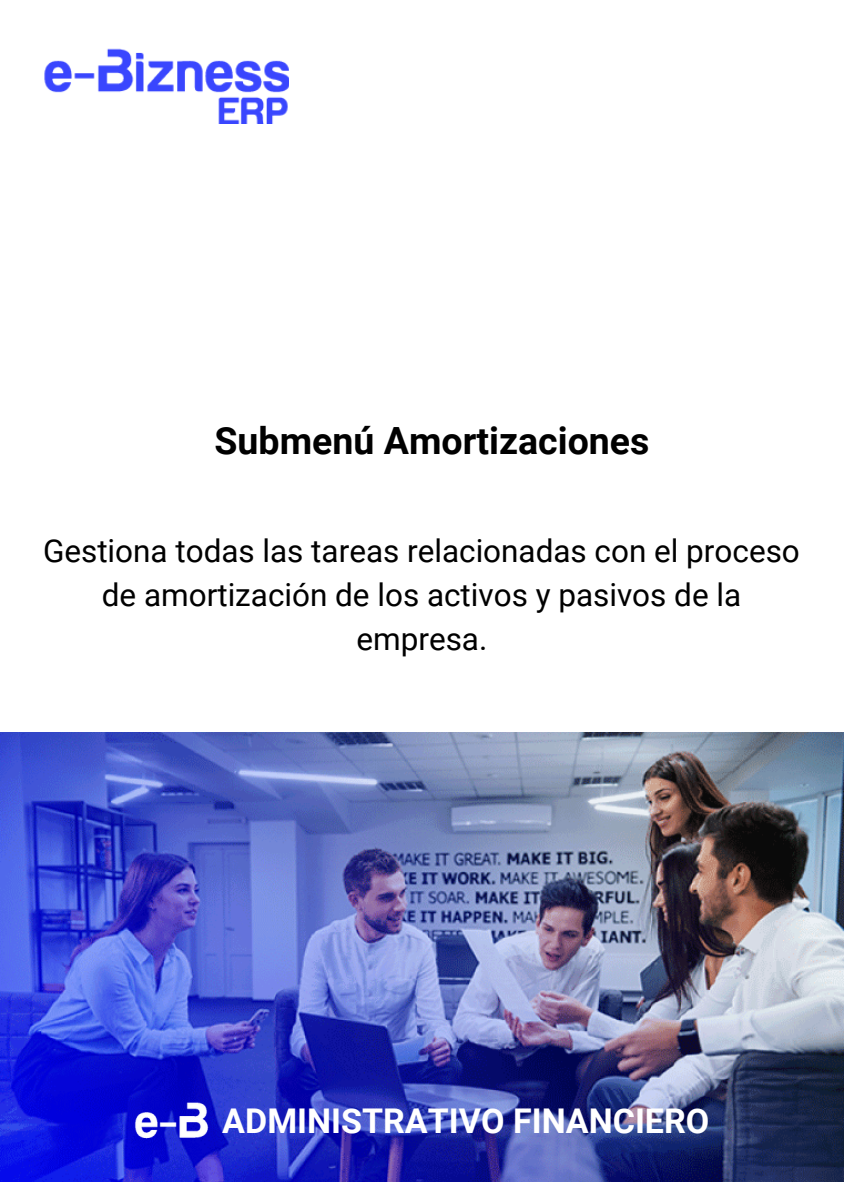
<style>
.page{position:relative;width:844px;height:1182px;background:#fff}
.page>*{position:absolute;margin:0;border:0;box-sizing:border-box;transform-origin:0 0}
.t1{font:700 37.5px "Roboto";color:#000}
.t2{font:700 34.05px "Roboto";color:#fff}
.t3{font:31.5px/43.8px "Roboto";color:#000;text-align:center}
</style>
<div class="page">
<img style="left:0;top:732px;width:844px;height:449px">
<img style="left:44px;top:48px;width:244px;height:75px">
<img style="left:130px;top:1097px;width:82px;height:51px">
<p class="t1" style="left:215px;top:419px;width:436px">Submenú Amortizaciones</p>
<h2 class="t3" style="left:43px;top:529px;width:758px">Gestiona todas las tareas relacionadas con el proceso de amortización de los activos y pasivos de la empresa.</h2>
<p class="t2" style="left:222px;top:1101px;width:488px">ADMINISTRATIVO FINANCIERO</p>
</div>
